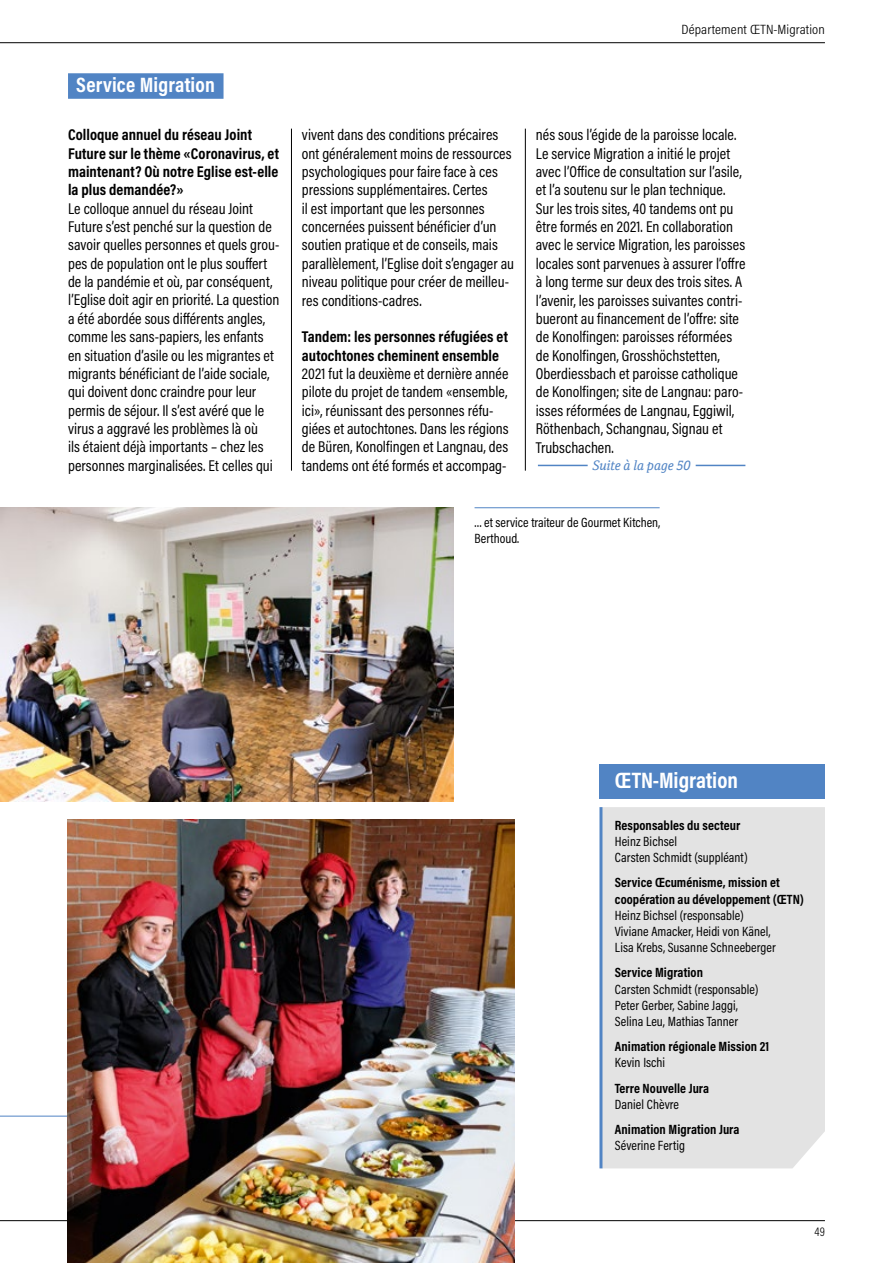
<style>
.page{position:relative;width:893px;height:1263px;background:#fff}
.page>*{position:absolute;margin:0;border:0;box-sizing:border-box;transform-origin:0 0}
.t1{font:700 22.5px "Acumin Pro Cond";color:#fff}
.t2{font:700 21px "Acumin Pro Cond";letter-spacing:.01em;color:#fff}
.t3{font:15.75px/18.3px "Acumin Pro Cond";color:#000}
.t4{font:700 15.75px/18.3px "Acumin Pro Cond";letter-spacing:.005em;color:#000}
.t5{font:13.5px/16.2px "Acumin Pro Cond";letter-spacing:.005em;color:#000}
.t6{font:700 13.5px/16.2px "Acumin Pro Cond";letter-spacing:.005em;color:#000}
.t7{font:300 13.5px "Acumin Pro Cond";letter-spacing:.01em;color:#000;scale:1.1 1}
.t8{font:italic 13.2px "Cordale";color:#5184c4}
.t9{font:300 12.75px "Acumin Pro Cond";color:#000}
</style>
<div class="page">
<hr style="left:0;top:1220px;width:825px;height:1px;background:#000">
<hr style="left:0;top:42px;width:825px;height:1px;background:#000">
<div style="left:68px;top:73px;width:156px;height:26px;background:#5184c4"></div>
<hr style="left:291px;top:129px;width:1px;height:342px;background:#000">
<hr style="left:525px;top:129px;width:1px;height:342px;background:#000">
<div style="left:602px;top:807px;width:223px;height:361px;background:#e3e3e3"></div>
<hr style="left:599px;top:807px;width:3px;height:361px;background:#5184c4">
<hr style="left:538px;top:465px;width:50px;height:1px;background:#5184c4">
<hr style="left:696px;top:465px;width:49px;height:1px;background:#5184c4">
<hr style="left:0;top:1116px;width:79px;height:1px;background:#5184c4">
<img style="left:67px;top:819px;width:447px;height:444px">
<img style="left:0;top:507px;width:453px;height:294px">
<hr style="left:475px;top:507px;width:185px;height:1px;background:#5184c4">
<div style="left:599px;top:764px;width:226px;height:35px;background:#5184c4"></div>
<h2 class="t2" style="left:76px;top:71px;width:140px">Service Migration</h2>
<p class="t4" style="left:68px;top:125px;width:212px">Colloque annuel du réseau Joint<br>Future sur le thème «Coronavirus, et maintenant? Où notre Eglise est-elle la plus demandée?»</p>
<p class="t3" style="left:68px;top:199px;width:213px">Le colloque annuel du réseau Joint Future s’est penché sur la question de savoir quelles personnes et quels grou&shy;pes de population ont le plus souffert de la pandémie et où, par conséquent, l’Eglise doit agir en priorité. La question a été abordée sous différents angles, comme les sans-papiers, les enfants en situation d’asile ou les migrantes et migrants bénéficiant de l’aide sociale, qui doivent donc craindre pour leur permis de séjour. Il s’est avéré que le virus a aggravé les problèmes là où<br>ils étaient déjà importants – chez les personnes marginalisées. Et celles qui</p>
<p class="t7" style="left:681px;top:21px;width:132px">Département ŒTN-Migration</p>
<p class="t3" style="left:302px;top:125px;width:214px">vivent dans des conditions précaires ont généralement moins de ressources psychologiques pour faire face à ces pressions supplémentaires. Certes<br>il est important que les personnes concernées puissent bénéficier d’un soutien pratique et de conseils, mais parallèlement, l’Eglise doit s’engager au niveau politique pour créer de meilleu&shy;res conditions-cadres.</p>
<p class="t4" style="left:302px;top:327px;width:208px">Tandem: les personnes réfugiées et autochtones cheminent ensemble</p>
<p class="t3" style="left:302px;top:364px;width:208px">2021 fut la deuxième et dernière année pilote du projet de tandem «ensemble, ici», réunissant des personnes réfu&shy;giées et autochtones. Dans les régions de Büren, Konolfingen et Langnau, des tandems ont été formés et accompag-</p>
<p class="t3" style="left:536px;top:125px;width:211px">nés sous l’égide de la paroisse locale.<br>Le service Migration a initié le projet avec l’Office de consultation sur l’asile, et l’a soutenu sur le plan technique.<br>Sur les trois sites, 40 tandems ont pu être formés en 2021. En collaboration avec le service Migration, les paroisses locales sont parvenues à assurer l’offre à long terme sur deux des trois sites. A l’avenir, les paroisses suivantes contri&shy;bueront au financement de l’offre: site de Konolfingen: paroisses réformées de Konolfingen, Grosshöchstetten, Oberdiessbach et paroisse catholique de Konolfingen; site de Langnau: paro&shy;isses réformées de Langnau, Eggiwil, Röthenbach, Schangnau, Signau et Trubschachen.</p>
<p class="t8" style="left:592px;top:458px;width:100px">Suite à la page 50</p>
<p class="t5" style="left:475px;top:514px;width:187px">…et service traiteur de Gourmet Kitchen,<br>Berthoud.</p>
<h1 class="t1" style="left:615px;top:765px;width:125px">ŒTN-Migration</h1>
<p class="t6" style="left:615px;top:816px;width:127px">Responsables du secteur</p>
<p class="t5" style="left:615px;top:833px;width:134px">Heinz Bichsel<br>Carsten Schmidt (suppléant)</p>
<p class="t6" style="left:615px;top:874px;width:191px">Service Œcuménisme, mission et coopération au développement (ŒTN)</p>
<p class="t5" style="left:615px;top:907px;width:162px">Heinz Bichsel (responsable)<br>Viviane Amacker, Heidi von Känel,<br>Lisa Krebs, Susanne Schneeberger</p>
<p class="t6" style="left:615px;top:964px;width:90px">Service Migration</p>
<p class="t5" style="left:615px;top:980px;width:145px">Carsten Schmidt (responsable)<br>Peter Gerber, Sabine Jaggi,<br>Selina Leu, Mathias Tanner</p>
<p class="t6" style="left:615px;top:1038px;width:156px">Animation régionale Mission 21</p>
<p class="t5" style="left:615px;top:1054px;width:52px">Kevin Ischi</p>
<p class="t6" style="left:615px;top:1079px;width:96px">Terre Nouvelle Jura</p>
<p class="t5" style="left:615px;top:1096px;width:66px">Daniel Chèvre</p>
<p class="t6" style="left:615px;top:1121px;width:126px">Animation Migration Jura</p>
<p class="t5" style="left:615px;top:1137px;width:72px">Séverine Fertig</p>
<p class="t9" style="left:814px;top:1224px;width:12px">49</p>
</div>
